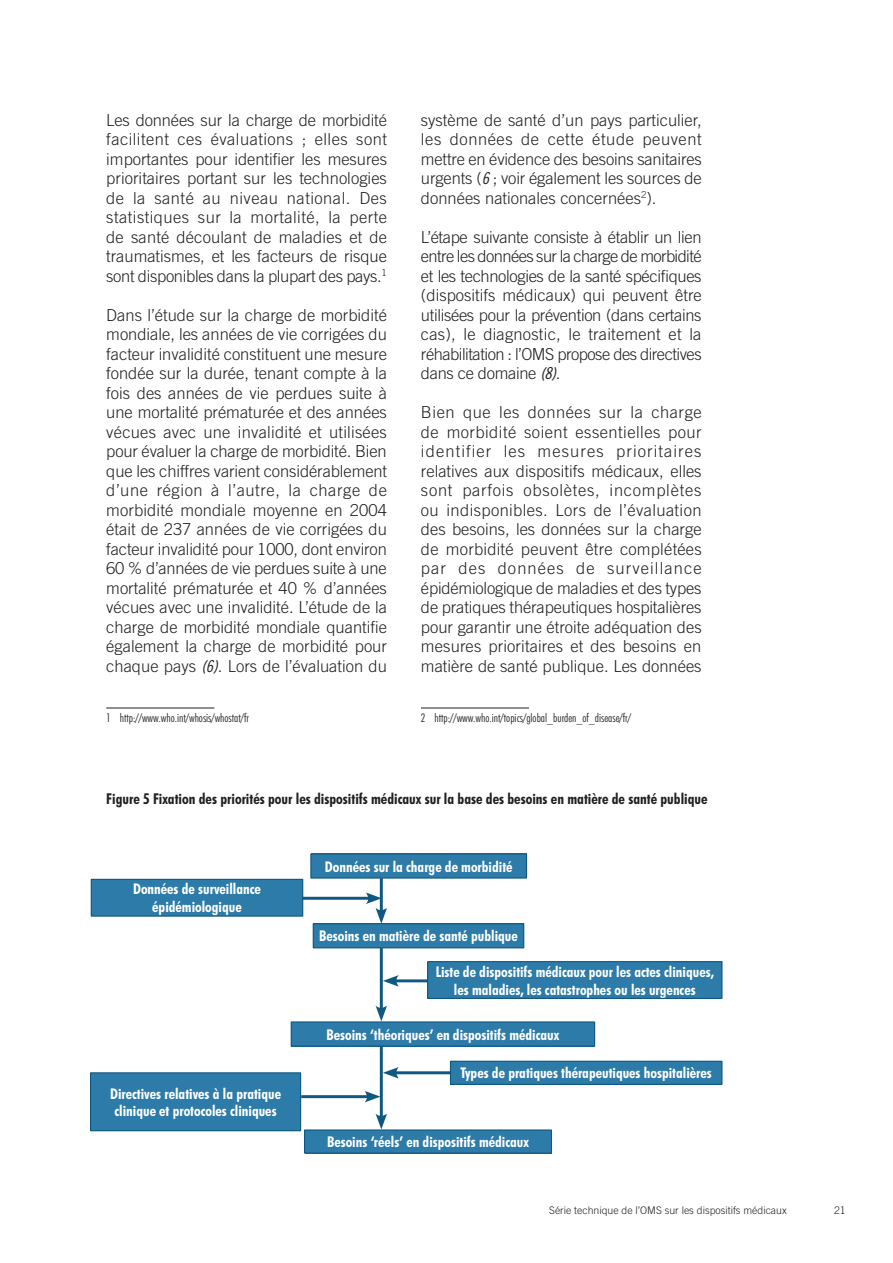
<style>
.page{position:relative;width:893px;height:1263px;background:#fff}
.page>*{position:absolute;margin:0;border:0;box-sizing:border-box;transform-origin:0 0}
.Body_text{font:300 16.5px/19.5px "Trade Gothic";color:#231f20;text-align:justify}
.Footnote{font:300 16.5px/19.5px "Trade Gothic";color:#231f20;text-align:justify}
.Figure_Titles{font:700 condensed 15px "Futura BT";color:#231f20}
.t1{font:700 condensed 14.85px/17.9px "Futura BT";color:#fff;text-align:center}
.Footnote-2{font:300 condensed 12px "Futura BT";color:#231f20}
.t2{font:300 10.5px "Trade Gothic";color:#231f20}
.s1{font-family:"Trade Gothic Cond Eighteen Obl";font-weight:400}
</style>
<div class="page">
<hr style="left:106px;top:708px;width:108px;height:1px;background:#231f20">
<hr style="left:421px;top:708px;width:108px;height:1px;background:#231f20">
<div style="left:91px;top:1073px;width:210px;height:58px;background:#2c7ba8"></div>
<div style="left:90px;top:1072px;width:211px;height:59px;border:1px solid #0f5881"></div>
<div style="left:91px;top:879px;width:212px;height:37px;background:#2c7ba8"></div>
<div style="left:91px;top:879px;width:212px;height:38px;border:1px solid #0f5881"></div>
<div style="left:311px;top:854px;width:216px;height:24px;background:#2c7ba8"></div>
<div style="left:310px;top:853px;width:217px;height:26px;border:1px solid #0f5881"></div>
<div style="left:313px;top:924px;width:211px;height:24px;background:#2c7ba8"></div>
<div style="left:313px;top:923px;width:211px;height:25px;border:1px solid #0f5881"></div>
<div style="left:291px;top:1022px;width:304px;height:24px;background:#2c7ba8"></div>
<div style="left:291px;top:1021px;width:304px;height:26px;border:1px solid #0f5881"></div>
<div style="left:450px;top:1061px;width:272px;height:23px;background:#2c7ba8"></div>
<div style="left:450px;top:1061px;width:272px;height:24px;border:1px solid #0f5881"></div>
<div style="left:305px;top:1130px;width:246px;height:23px;background:#2c7ba8"></div>
<div style="left:304px;top:1129px;width:248px;height:25px;border:1px solid #0f5881"></div>
<div style="left:428px;top:961px;width:294px;height:37px;background:#2c7ba8"></div>
<div style="left:427px;top:961px;width:295px;height:38px;border:1px solid #0f5881"></div>
<hr style="left:380px;top:878px;width:3px;height:35px;background:#0f5881">
<hr style="left:380px;top:948px;width:3px;height:63px;background:#0f5881">
<svg style="left:375px;top:1005px;width:12px;height:16px"></svg>
<hr style="left:380px;top:1046px;width:3px;height:73px;background:#0f5881">
<svg style="left:375px;top:1113px;width:12px;height:16px"></svg>
<hr style="left:303px;top:897px;width:68px;height:3px;background:#0f5881">
<svg style="left:366px;top:892px;width:21px;height:32px"></svg>
<hr style="left:301px;top:1095px;width:69px;height:3px;background:#0f5881">
<svg style="left:364px;top:1091px;width:16px;height:11px"></svg>
<hr style="left:393px;top:979px;width:35px;height:3px;background:#0f5881">
<svg style="left:383px;top:975px;width:16px;height:12px"></svg>
<hr style="left:393px;top:1071px;width:57px;height:3px;background:#0f5881">
<svg style="left:383px;top:1067px;width:16px;height:11px"></svg>
<p class="Body_text" style="left:106px;top:110px;width:282px">Les données sur la charge de morbidité facilitent ces évaluations ; elles sont importantes pour identifier les mesures prioritaires portant sur les technologies de la santé au niveau national. Des statistiques sur la mortalité, la perte de santé découlant de maladies et de traumatismes, et les facteurs de risque sont disponibles dans la plupart des pays.<sup>1</sup></p>
<p class="Body_text" style="left:106px;top:305px;width:282px">Dans l’étude sur la charge de morbidité mondiale, les années de vie corrigées du facteur invalidité constituent une mesure fondée sur la durée, tenant compte à la fois des années de vie perdues suite à une mortalité prématurée et des années vécues avec une invalidité et utilisées pour évaluer la charge de morbidité. Bien que les chiffres varient considérablement d’une région à l’autre, la charge de morbidité mondiale moyenne en 2004 était de 237 années de vie corrigées du facteur invalidité pour 1000, dont environ 60 % d’années de vie perdues suite à une mortalité prématurée et 40 % d’années vécues avec une invalidité. L’étude de la charge de morbidité mondiale quantifie également la charge de morbidité pour chaque pays <span class="s1">(6)</span>. Lors de l’évaluation du</p>
<p class="Footnote-2" style="left:106px;top:710px;width:144px">1 http://www.who.int/whosis/whostat/fr</p>
<p class="Footnote" style="left:421px;top:110px;width:282px">système de santé d’un pays particulier, les données de cette étude peuvent mettre en évidence des besoins sanitaires urgents (<span class="s1">6</span> ; voir également les sources de données nationales concernées<sup>2</sup>).</p>
<p class="Body_text" style="left:421px;top:227px;width:282px">L’étape suivante consiste à établir un lien entre les données sur la charge de morbidité et les technologies de la santé spécifiques (dispositifs médicaux) qui peuvent être utilisées pour la prévention (dans certains cas), le diagnostic, le traitement et la réhabilitation : l’OMS propose des directives dans ce domaine <span class="s1">(8)</span>.</p>
<p class="Body_text" style="left:421px;top:402px;width:282px">Bien que les données sur la charge de morbidité soient essentielles pour identifier les mesures prioritaires relatives aux dispositifs médicaux, elles sont parfois obsolètes, incomplètes ou indisponibles. Lors de l’évaluation des besoins, les données sur la charge de morbidité peuvent être complétées par des données de surveillance épidémiologique de maladies et des types de pratiques thérapeutiques hospitalières pour garantir une étroite adéquation des mesures prioritaires et des besoins en matière de santé publique. Les données</p>
<p class="Footnote-2" style="left:421px;top:710px;width:212px">2 http://www.who.int/topics/global_burden_of_disease/fr/</p>
<p class="Figure_Titles" style="left:106px;top:789px;width:603px">Figure 5 Fixation des priorités pour les dispositifs médicaux sur la base des besoins en matière de santé publique</p>
<p class="t1" style="left:133px;top:880px;width:129px">Données de surveillance épidémiologique</p>
<p class="t1" style="left:110px;top:1084px;width:172px;text-align:left">Directives relatives à la pratique clinique et protocoles cliniques</p>
<p class="t1" style="left:325px;top:857px;width:189px">Données sur la charge de morbidité</p>
<p class="t1" style="left:319px;top:927px;width:200px">Besoins en matière de santé publique</p>
<p class="t1" style="left:436px;top:962px;width:280px">Liste de dispositifs médicaux pour les actes cliniques, les maladies, les catastrophes ou les urgences</p>
<p class="t1" style="left:327px;top:1025px;width:234px">Besoins ‘théoriques’ en dispositifs médicaux</p>
<p class="t1" style="left:461px;top:1064px;width:253px">Types de pratiques thérapeutiques hospitalières</p>
<p class="t1" style="left:327px;top:1133px;width:203px">Besoins ‘réels’ en dispositifs médicaux</p>
<p class="t2" style="left:549px;top:1204px;width:239px">Série technique de l’OMS sur les dispositifs médicaux</p>
<p class="t2" style="left:834px;top:1204px;width:13px">21</p>
</div>
